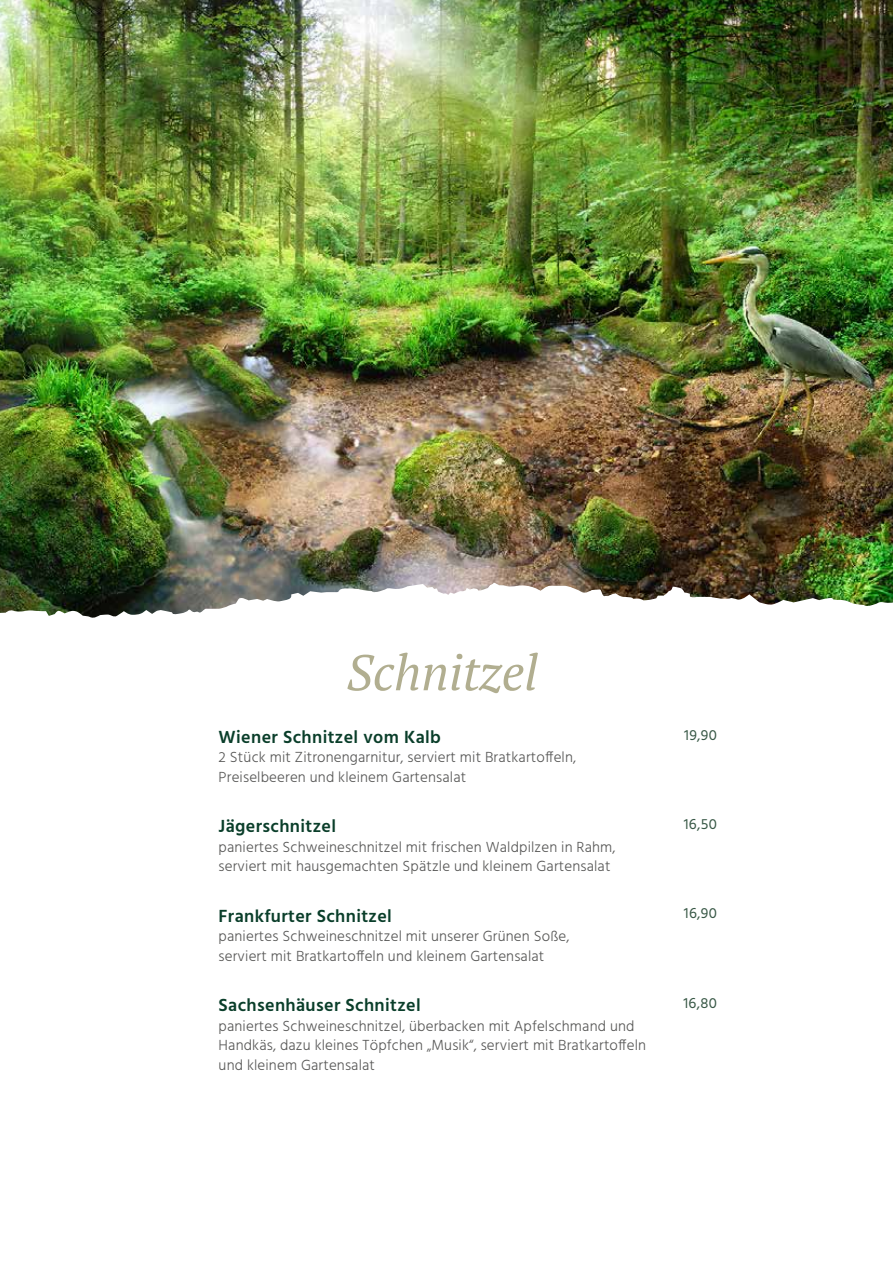
<style>
.page{position:relative;width:893px;height:1263px;background:#fff}
.page>*{position:absolute;margin:0;border:0;box-sizing:border-box;transform-origin:0 0}
.t1{font:italic 50.1px "PT Serif";color:#b1ae90}
.t2{font:600 18px "Hind";letter-spacing:.02em;color:#0a3e2a}
.t3{font:300 15px/19.5px "Hind";letter-spacing:.01em;color:#575756}
.t4{font:15px "Hind";letter-spacing:.02em;color:#385846}
</style>
<div class="page">
<img style="left:600px;top:0;width:293px;height:606px">
<img style="left:0;top:0;width:600px;height:618px">
<h1 class="t1" style="left:346px;top:640px;width:193px">Schnitzel</h1>
<p class="t2" style="left:219px;top:724px;width:224px">Wiener Schnitzel vom Kalb</p>
<p class="t3" style="left:219px;top:748px;width:359px">2 Stück mit Zitronengarnitur, serviert mit Bratkartoffeln,<br>Preiselbeeren und kleinem Gartensalat</p>
<p class="t2" style="left:219px;top:814px;width:119px">Jägerschnitzel</p>
<p class="t3" style="left:219px;top:838px;width:398px">paniertes Schweineschnitzel mit frischen Waldpilzen in Rahm, serviert mit hausgemachten Spätzle und kleinem Gartensalat</p>
<p class="t2" style="left:219px;top:903px;width:175px">Frankfurter Schnitzel</p>
<p class="t3" style="left:219px;top:927px;width:352px">paniertes Schweineschnitzel mit unserer Grünen Soße, serviert mit Bratkartoffeln und kleinem Gartensalat</p>
<p class="t2" style="left:219px;top:992px;width:204px">Sachsenhäuser Schnitzel</p>
<p class="t3" style="left:219px;top:1017px;width:429px">paniertes Schweineschnitzel, überbacken mit Apfelschmand und<br>Handkäs, dazu kleines Töpfchen „Musik“, serviert mit Bratkartoffeln und kleinem Gartensalat</p>
<p class="t4" style="left:684px;top:725px;width:34px">19,90</p>
<p class="t4" style="left:684px;top:814px;width:35px">16,50</p>
<p class="t4" style="left:684px;top:903px;width:35px">16,90</p>
<p class="t4" style="left:683px;top:993px;width:35px">16,80</p>
</div>
